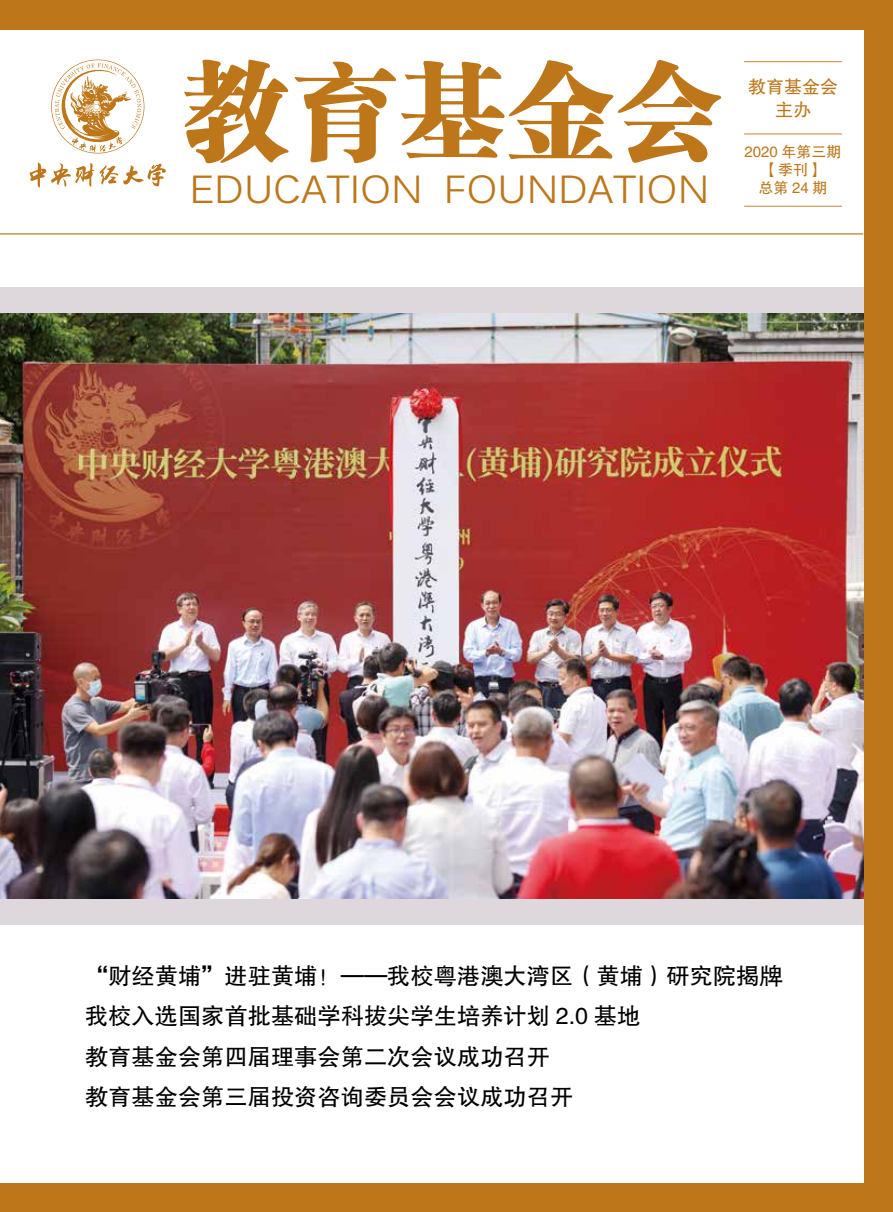
<style>
.page{position:relative;width:893px;height:1212px;background:#bd771a}
.page>*{position:absolute;margin:0;border:0;box-sizing:border-box;transform-origin:0 0}
.t1{font:105px "FZCSJW GB1 0";letter-spacing:.03em;color:#bd771a}
.t2{font:39px "Kalinga";color:#bd771a}
.t3{font:23.25px/40.5px "FZHTJW GB1 0";color:#000}
.t4{font:18px/22.5px "FZHTJW GB1 0";color:#bd771a;text-align:center}
.t5{font:15px/18px "FZHTJW GB1 0";color:#bd771a;text-align:center}
</style>
<div class="page">
<div style="left:0;top:30px;width:863px;height:1152px;background:#fff"></div>
<svg style="left:30px;top:162px;width:136px;height:26px"></svg>
<svg style="left:51px;top:60px;width:93px;height:93px"></svg>
<hr style="left:744px;top:206px;width:98px;height:1px;background:#bd771a">
<hr style="left:744px;top:133px;width:98px;height:1px;background:#bd771a">
<hr style="left:744px;top:61px;width:98px;height:1px;background:#bd771a">
<hr style="left:0;top:233px;width:863px;height:2px;background:#bd771a">
<div style="left:0;top:287px;width:863px;height:638px;background:#ded8dd"></div>
<img style="left:0;top:314px;width:863px;height:584px">
<h1 class="t1" style="left:184px;top:52px;width:539px">教育基金会</h1>
<h2 class="t2" style="left:189px;top:165px;width:521px">EDUCATION FOUNDATION</h2>
<p class="t5" style="left:758px;top:179px;width:71px">总第 24 期</p>
<p class="t4" style="left:748px;top:76px;width:91px">教育基金会主办</p>
<p class="t5" style="left:745px;top:143px;width:98px">2020 年第三期【季刊】</p>
<p class="t3" style="left:85px;top:955px;width:699px">“财经黄埔”进驻黄埔！——我校粤港澳大湾区（黄埔）研究院揭牌我校入选国家首批基础学科拔尖学生培养计划 2.0 基地<br>教育基金会第四届理事会第二次会议成功召开<br>教育基金会第三届投资咨询委员会会议成功召开</p>
</div>
